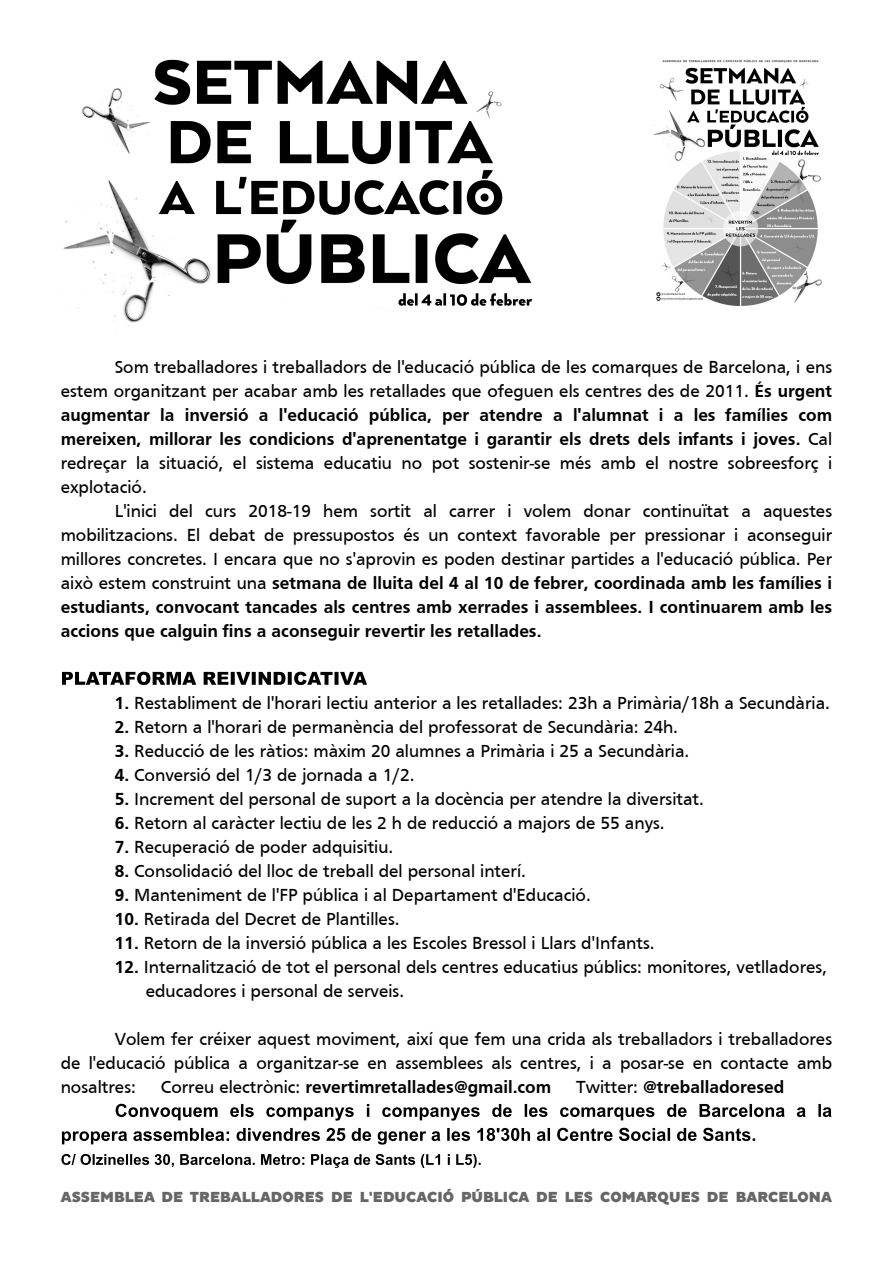
<style>
.page{position:relative;width:893px;height:1263px;background:#fff}
.page>*{position:absolute;margin:0;border:0;box-sizing:border-box;transform-origin:0 0}
.t1{font:18px/24px "Frutiger";color:#000;text-align:justify}
.t2{font:700 18px "Frutiger";color:#000}
.t3{font:900 14.7px "Pluto Sans W01";color:#666}
.s1{font-weight:700}
.s2{font-weight:400}
</style>
<div class="page">
<svg style="left:62px;top:672px;width:134px;height:13px"></svg>
<svg style="left:204px;top:672px;width:24px;height:13px"></svg>
<svg style="left:231px;top:672px;width:4px;height:13px"></svg>
<svg style="left:236px;top:672px;width:14px;height:13px"></svg>
<svg style="left:252px;top:672px;width:4px;height:13px"></svg>
<svg style="left:259px;top:672px;width:26px;height:13px"></svg>
<svg style="left:288px;top:672px;width:4px;height:13px"></svg>
<svg style="left:294px;top:672px;width:39px;height:13px"></svg>
<svg style="left:334px;top:672px;width:4px;height:13px"></svg>
<svg style="left:340px;top:672px;width:27px;height:13px"></svg>
<svg style="left:116px;top:1104px;width:102px;height:16px"></svg>
<svg style="left:230px;top:1104px;width:24px;height:13px"></svg>
<svg style="left:266px;top:1107px;width:88px;height:13px"></svg>
<svg style="left:367px;top:1104px;width:2px;height:13px"></svg>
<svg style="left:382px;top:1107px;width:98px;height:13px"></svg>
<svg style="left:492px;top:1104px;width:20px;height:13px"></svg>
<svg style="left:525px;top:1104px;width:23px;height:13px"></svg>
<svg style="left:560px;top:1107px;width:94px;height:13px"></svg>
<svg style="left:667px;top:1104px;width:20px;height:13px"></svg>
<svg style="left:699px;top:1104px;width:86px;height:13px"></svg>
<svg style="left:797px;top:1107px;width:9px;height:10px"></svg>
<svg style="left:818px;top:1104px;width:13px;height:13px"></svg>
<svg style="left:62px;top:1131px;width:65px;height:13px"></svg>
<svg style="left:133px;top:1128px;width:96px;height:13px"></svg>
<svg style="left:237px;top:1128px;width:83px;height:13px"></svg>
<svg style="left:326px;top:1128px;width:19px;height:13px"></svg>
<svg style="left:352px;top:1128px;width:19px;height:13px"></svg>
<svg style="left:378px;top:1131px;width:48px;height:13px"></svg>
<svg style="left:432px;top:1131px;width:8px;height:10px"></svg>
<svg style="left:447px;top:1128px;width:23px;height:13px"></svg>
<svg style="left:477px;top:1128px;width:53px;height:13px"></svg>
<svg style="left:537px;top:1128px;width:13px;height:13px"></svg>
<svg style="left:557px;top:1128px;width:56px;height:13px"></svg>
<svg style="left:619px;top:1128px;width:51px;height:13px"></svg>
<svg style="left:677px;top:1128px;width:20px;height:13px"></svg>
<svg style="left:703px;top:1128px;width:52px;height:13px"></svg>
<svg style="left:61px;top:1154px;width:88px;height:11px"></svg>
<svg style="left:155px;top:1154px;width:19px;height:13px"></svg>
<svg style="left:180px;top:1154px;width:75px;height:11px"></svg>
<svg style="left:261px;top:1154px;width:43px;height:11px"></svg>
<svg style="left:311px;top:1154px;width:59px;height:14px"></svg>
<svg style="left:376px;top:1154px;width:39px;height:11px"></svg>
<svg style="left:421px;top:1154px;width:19px;height:14px"></svg>
<svg style="left:448px;top:1154px;width:2px;height:11px"></svg>
<svg style="left:456px;top:1154px;width:25px;height:14px"></svg>
<img style="left:63px;top:59px;width:470px;height:267px">
<img style="left:653px;top:59px;width:169px;height:246px">
<p class="t1" style="left:61px;top:356px;width:773px;text-indent:54px">Som treballadores i treballadors de l'educació pública de les comarques de Barcelona, i ens estem organitzant per acabar amb les retallades que ofeguen els centres des de 2011. <span class="s1">És urgent augmentar la inversió a l'educació pública, per atendre a l'alumnat i a les famílies com mereixen, millorar les condicions d'aprenentatge i garantir els drets dels infants i joves.</span> Cal redreçar la situació, el sistema educatiu no pot sostenir-se més amb el nostre sobreesforç i explotació.</p>
<p class="t1" style="left:61px;top:500px;width:773px;text-indent:54px">L'inici del curs 2018-19 hem sortit al carrer i volem donar continuïtat a aquestes mobilitzacions. El debat de pressupostos és un context favorable per pressionar i aconseguir millores concretes. I encara que no s'aprovin es poden destinar partides a l'educació pública. Per això estem construint una <span class="s1">setmana de lluita del 4 al 10 de febrer, coordinada amb les famílies i estudiants, convocant tancades als centres amb xerrades i assemblees. I continuarem amb les accions que calguin fins a aconseguir revertir les retallades.</span></p>
<p class="t1" style="left:115px;top:692px;width:717px"><span class="s1">1.</span> Restabliment de l'horari lectiu anterior a les retallades: 23h a Primària/18h a Secundària.</p>
<p class="t1" style="left:115px;top:716px;width:565px"><span class="s1">2.</span> Retorn a l'horari de permanència del professorat de Secundària: 24h.</p>
<p class="t1" style="left:115px;top:740px;width:576px"><span class="s1">3.</span> Reducció de les ràtios: màxim 20 alumnes a Primària i 25 a Secundària.</p>
<p class="t1" style="left:115px;top:764px;width:301px"><span class="s1">4.</span> Conversió del 1/3 de jornada a 1/2.</p>
<p class="t1" style="left:115px;top:788px;width:591px"><span class="s1">5.</span> Increment del personal de suport a la docència per atendre la diversitat.</p>
<p class="t1" style="left:115px;top:812px;width:552px"><span class="s1">6.</span> Retorn al caràcter lectiu de les 2 h de reducció a majors de 55 anys.</p>
<p class="t1" style="left:115px;top:836px;width:280px"><span class="s1">7.</span> Recuperació de poder adquisitiu.</p>
<p class="t1" style="left:115px;top:860px;width:413px"><span class="s1">8.</span> Consolidació del lloc de treball del personal interí.</p>
<p class="t1" style="left:115px;top:884px;width:478px"><span class="s1">9.</span> Manteniment de l'FP pública i al Departament d'Educació.</p>
<p class="t1" style="left:115px;top:908px;width:286px"><span class="s1">10.</span> Retirada del Decret de Plantilles.</p>
<p class="t1" style="left:115px;top:932px;width:541px"><span class="s1">11.</span> Retorn de la inversió pública a les Escoles Bressol i Llars d'Infants.</p>
<p class="t1" style="left:146px;top:956px;width:683px;text-indent:-31px"><span class="s1">12.</span> Internalització de tot el personal dels centres educatius públics: monitores, vetlladores, educadores i personal de serveis.</p>
<p class="t1" style="left:61px;top:1028px;width:773px;text-indent:54px">Volem fer créixer aquest moviment, així que fem una crida als treballadors i treballadores de l'educació pública a organitzar-se en assemblees als centres, i a posar-se en contacte amb nosaltres:</p>
<p class="t2" style="left:161px;top:1080px;width:392px"><span class="s2">Correu electrònic:</span> revertimretallades@gmail.com</p>
<p class="t2" style="left:576px;top:1080px;width:210px"><span class="s2">Twitter:</span> @treballadoresed</p>
<p class="t3" style="left:61px;top:1189px;width:772px">ASSEMBLEA DE TREBALLADORES DE L'EDUCACIÓ PÚBLICA DE LES COMARQUES DE BARCELONA</p>
</div>
